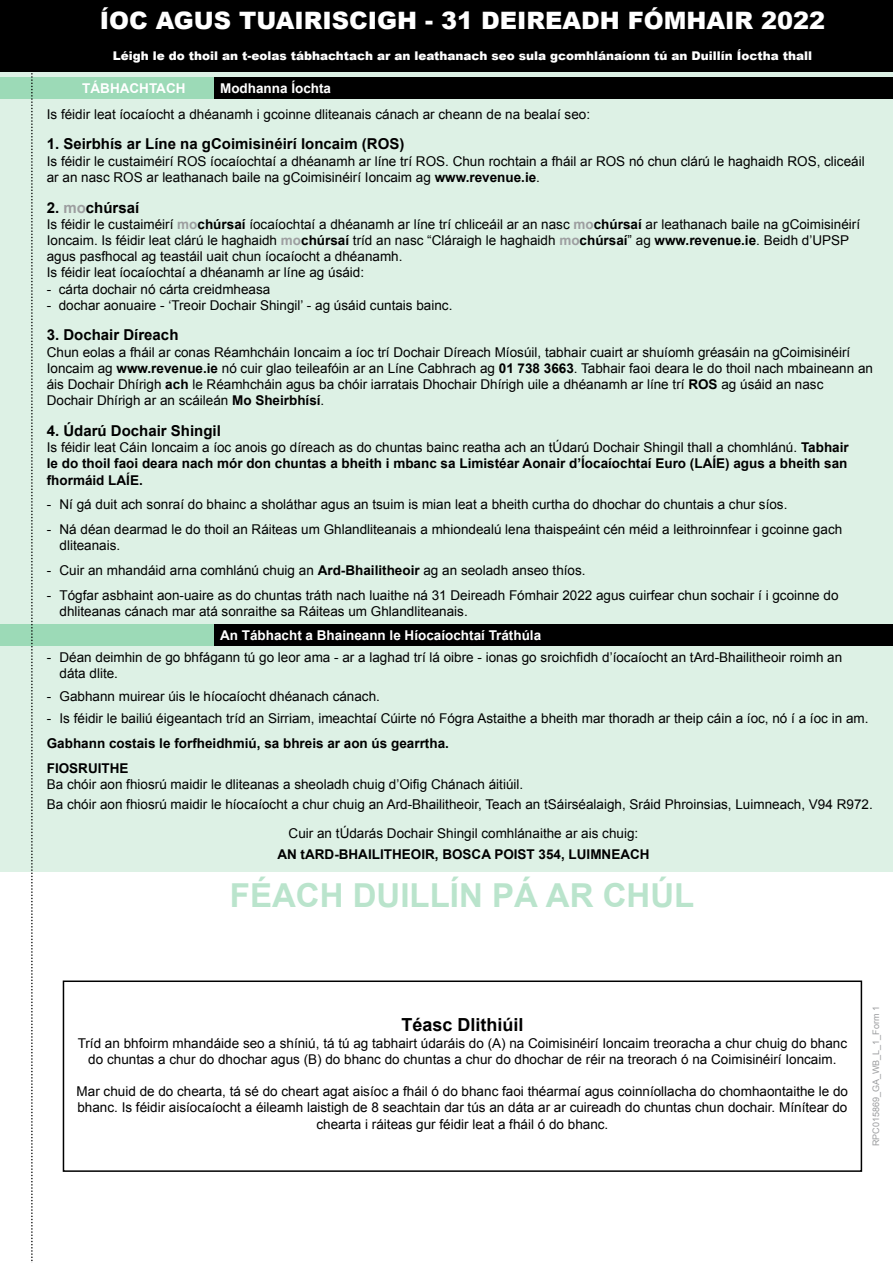
<style>
.page{position:relative;width:893px;height:1263px;background:#fff}
.page>*{position:absolute;margin:0;border:0;box-sizing:border-box;transform-origin:0 0}
.t1{font:700 33px "Arial";color:#bae4cc}
.t2{font:900 24px "Arial";color:#fff}
.t3{font:700 18px "Arial";color:#000}
.t4{font:700 15px "Arial";color:#000}
.t5{font:13.5px/16.2px "Arial";color:#000}
.t6{font:700 13.5px/16.2px "Arial";color:#000;text-align:justify}
.t7{font:700 13.5px "Arial";color:#fff}
.t8{font:900 12px "Arial";color:#fff}
.t9{font:9px "Arial";color:#9c9d9f}
.s1{font-weight:700}
.s2{color:#9c9d9f}
.s3{font-weight:700;color:#9c9d9f}
.s4{font-weight:400}
</style>
<div class="page">
<div style="left:0;top:0;width:893px;height:872px;background:#ddf1e5"></div>
<div style="left:0;top:0;width:893px;height:71px;background:#000"></div>
<div style="left:0;top:78px;width:215px;height:21px;background:#9cdab7"></div>
<div style="left:215px;top:78px;width:678px;height:21px;background:#000"></div>
<div style="left:0;top:624px;width:215px;height:21px;background:#9cdab7"></div>
<div style="left:215px;top:624px;width:678px;height:21px;background:#000"></div>
<svg style="left:31px;top:71px;width:2px;height:1192px"></svg>
<div style="left:63px;top:980px;width:799px;height:192px;border:2px solid #000"></div>
<h2 class="t2" style="left:100px;top:3px;width:727px">ÍOC AGUS TUAIRISCIGH - 31 DEIREADH FÓMHAIR 2022</h2>
<p class="t8" style="left:113px;top:47px;width:701px">Léigh le do thoil an t-eolas tábhachtach ar an leathanach seo sula gcomhlánaíonn tú an Duillín Íoctha thall</p>
<p class="t7" style="left:82px;top:79px;width:105px">TÁBHACHTACH</p>
<p class="t7" style="left:220px;top:79px;width:113px">Modhanna Íochta</p>
<p class="t5" style="left:47px;top:106px;width:545px">Is féidir leat íocaíocht a dhéanamh i gcoinne dliteanais cánach ar cheann de na bealaí seo:</p>
<p class="t4" style="left:47px;top:134px;width:359px">1. Seirbhís ar Líne na gCoimisinéirí Ioncaim (ROS)</p>
<p class="t5" style="left:47px;top:153px;width:819px">Is féidir le custaiméirí ROS íocaíochtaí a dhéanamh ar líne trí ROS. Chun rochtain a fháil ar ROS nó chun clárú le haghaidh ROS, cliceáil ar an nasc ROS ar leathanach baile na gCoimisinéirí Ioncaim ag <span class="s1">www.revenue.ie</span>.</p>
<p class="t4" style="left:47px;top:197px;width:94px">2. <span class="s2">mo</span>chúrsaí</p>
<p class="t5" style="left:47px;top:216px;width:815px">Is féidir le custaiméirí <span class="s3">mo</span><span class="s1">chúrsaí</span> íocaíochtaí a dhéanamh ar líne trí chliceáil ar an nasc <span class="s3">mo</span><span class="s1">chúrsaí</span> ar leathanach baile na gCoimisinéirí Ioncaim. Is féidir leat clárú le haghaidh <span class="s3">mo</span><span class="s1">chúrsaí</span> tríd an nasc “Cláraigh le haghaidh <span class="s3">mo</span><span class="s1">chúrsaí</span>” ag <span class="s1">www.revenue.ie</span>. Beidh d’UPSP agus pasfhocal ag teastáil uait chun íocaíocht a dhéanamh.<br>Is féidir leat íocaíochtaí a dhéanamh ar líne ag úsáid:</p>
<p class="t5" style="left:47px;top:281px;width:225px">- cárta dochair nó cárta creidmheasa</p>
<p class="t5" style="left:47px;top:297px;width:407px">- dochar aonuaire - ‘Treoir Dochair Shingil’ - ag úsáid cuntais bainc.</p>
<p class="t4" style="left:47px;top:325px;width:133px">3. Dochair Díreach</p>
<p class="t5" style="left:47px;top:344px;width:828px">Chun eolas a fháil ar conas Réamhcháin Ioncaim a íoc trí Dochair Díreach Míosúil, tabhair cuairt ar shuíomh gréasáin na gCoimisinéirí Ioncaim ag <span class="s1">www.revenue.ie</span> nó cuir glao teileafóin ar an Líne Cabhrach ag <span class="s1">01 738 3663</span>. Tabhair faoi deara le do thoil nach mbaineann an áis Dochair Dhírigh <span class="s1">ach</span> le Réamhcháin agus ba chóir iarratais Dhochair Dhírigh uile a dhéanamh ar líne trí <span class="s1">ROS</span> ag úsáid an nasc Dochair Dhírigh ar an scáileán <span class="s1">Mo Sheirbhísí</span>.</p>
<p class="t4" style="left:47px;top:421px;width:176px">4. Údarú Dochair Shingil</p>
<p class="t6" style="left:47px;top:440px;width:803px"><span class="s4">Is féidir leat Cáin Ioncaim a íoc anois go díreach as do chuntas bainc reatha ach an tÚdarú Dochair Shingil thall a chomhlánú.</span> Tabhair le do thoil faoi deara nach mór don chuntas a bheith i mbanc sa Limistéar Aonair d’Íocaíochtaí Euro (LAÍE) agus a bheith san fhormáid LAÍE.</p>
<p class="t5" style="left:47px;top:497px;width:742px">- Ní gá duit ach sonraí do bhainc a sholáthar agus an tsuim is mian leat a bheith curtha do dhochar do chuntais a chur síos.</p>
<p class="t5" style="left:60px;top:521px;width:784px;text-indent:-13px">- Ná déan dearmad le do thoil an Ráiteas um Ghlandliteanais a mhiondealú lena thaispeáint cén méid a leithroinnfear i gcoinne gach dliteanais.</p>
<p class="t5" style="left:47px;top:562px;width:540px">- Cuir an mhandáid arna comhlánú chuig an <span class="s1">Ard-Bhailitheoir</span> ag an seoladh anseo thíos.</p>
<p class="t5" style="left:60px;top:587px;width:780px;text-indent:-13px">- Tógfar asbhaint aon-uaire as do chuntas tráth nach luaithe ná 31 Deireadh Fómhair 2022 agus cuirfear chun sochair í i gcoinne do dhliteanas cánach mar atá sonraithe sa Ráiteas um Ghlandliteanais.</p>
<p class="t5" style="left:60px;top:649px;width:784px;text-indent:-13px">- Déan deimhin de go bhfágann tú go leor ama - ar a laghad trí lá oibre - ionas go sroichfidh d’íocaíocht an tArd-Bhailitheoir roimh an dáta dlite.</p>
<p class="t5" style="left:47px;top:688px;width:335px">- Gabhann muirear úis le híocaíocht dhéanach cánach.</p>
<p class="t5" style="left:47px;top:710px;width:823px">- Is féidir le bailiú éigeantach tríd an Sirriam, imeachtaí Cúirte nó Fógra Astaithe a bheith mar thoradh ar theip cáin a íoc, nó í a íoc in am.</p>
<p class="t6" style="left:47px;top:731px;width:404px;line-height:24.8px">Gabhann costais le forfheidhmiú, sa bhreis ar aon ús gearrtha.<br>FIOSRUITHE</p>
<p class="t5" style="left:47px;top:774px;width:827px;line-height:20.4px">Ba chóir aon fhiosrú maidir le dliteanas a sheoladh chuig d’Oifig Chánach áitiúil.<br>Ba chóir aon fhiosrú maidir le híocaíocht a chur chuig an Ard-Bhailitheoir, Teach an tSáirséalaigh, Sráid Phroinsias, Luimneach, V94 R972.</p>
<p class="t5" style="left:289px;top:825px;width:351px">Cuir an tÚdarás Dochair Shingil comhlánaithe ar ais chuig:</p>
<p class="t6" style="left:277px;top:846px;width:374px">AN tARD-BHAILITHEOIR, BOSCA POIST 354, LUIMNEACH</p>
<p class="t7" style="left:220px;top:626px;width:323px">An Tábhacht a Bhaineann le Híocaíochtaí Tráthúla</p>
<h1 class="t1" style="left:230px;top:874px;width:466px">FÉACH DUILLÍN PÁ AR CHÚL</h1>
<h3 class="t3" style="left:401px;top:1013px;width:124px">Téasc Dlithiúil</h3>
<p class="t5" style="left:78px;top:1035px;width:771px;text-align:center">Tríd an bhfoirm mhandáide seo a shíniú, tá tú ag tabhairt údaráis do (A) na Coimisinéirí Ioncaim treoracha a chur chuig do bhanc do chuntas a chur do dhochar agus (B) do bhanc do chuntas a chur do dhochar de réir na treorach ó na Coimisinéirí Ioncaim.</p>
<p class="t5" style="left:77px;top:1083px;width:773px;text-align:center">Mar chuid de do chearta, tá sé do cheart agat aisíoc a fháil ó do bhanc faoi théarmaí agus coinníollacha do chomhaontaithe le do bhanc. Is féidir aisíocaíocht a éileamh laistigh de 8 seachtain dar tús an dáta ar ar cuireadh do chuntas chun dochair. Mínítear do chearta i ráiteas gur féidir leat a fháil ó do bhanc.</p>
<p class="t9" style="left:870px;top:1146px;width:142px;rotate:-90deg">RPC015869_GA_WB_L_1_Form 1</p>
</div>
